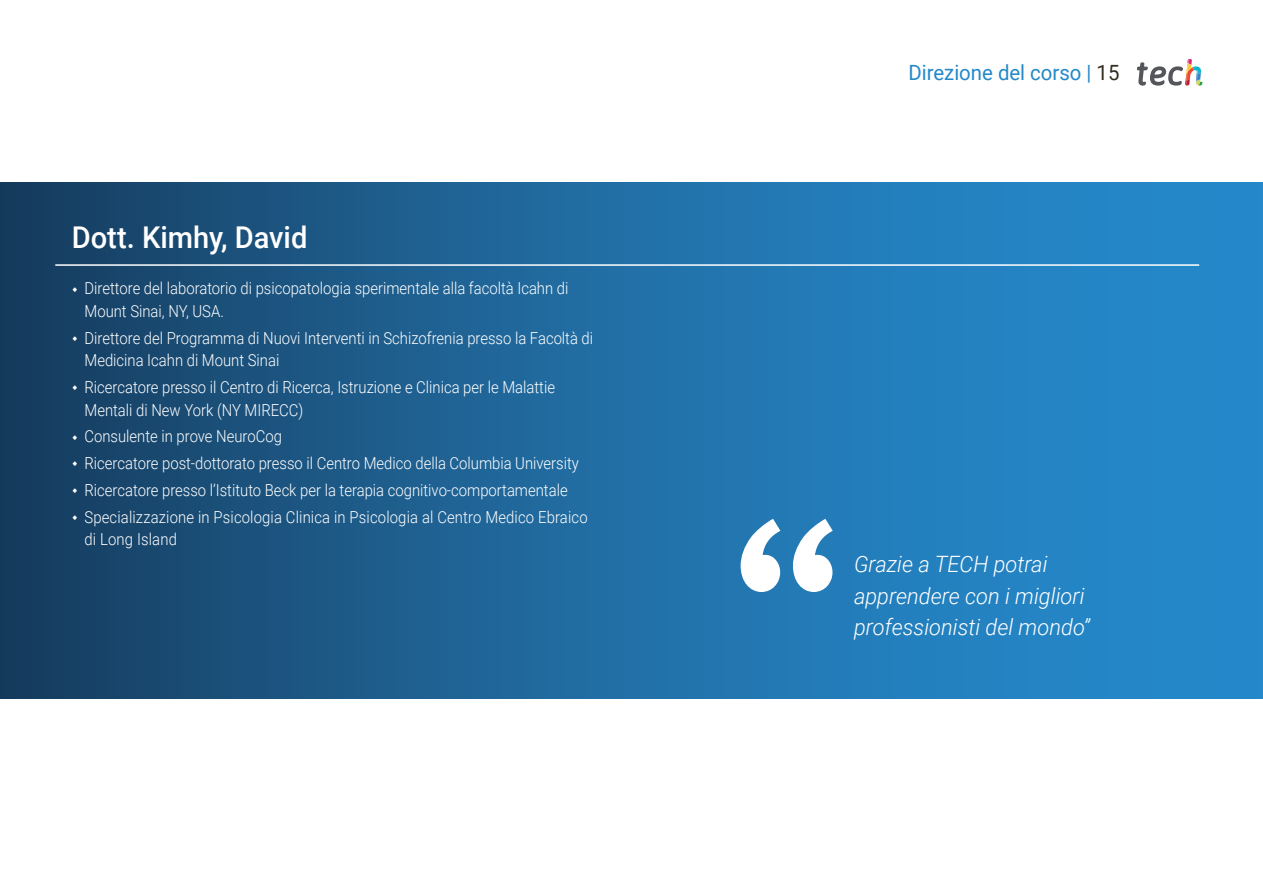
<style>
.page{position:relative;width:1263px;height:893px;background:#fff}
.page>*{position:absolute;margin:0;border:0;box-sizing:border-box;transform-origin:0 0}
.t1{font:500 30px "Roboto";color:#fff}
.t2{font:italic 300 22.5px/31.5px "Roboto";color:#fff}
.t3{font:21px "Roboto";color:#2488c9}
.t4{font:300 16.5px/22.5px "Roboto";color:#fff;scale:.9 1}
.s1{color:#312e20}
</style>
<div class="page">
<svg style="left:1137px;top:59px;width:65px;height:27px"></svg>
<div style="left:0;top:182px;width:1263px;height:516px;background:linear-gradient(to right,#184267,#2793d9)"></div>
<svg style="left:741px;top:519px;width:92px;height:73px"></svg>
<hr style="left:55px;top:264px;width:1144px;height:2px;background:#fff">
<svg style="left:73px;top:287px;width:4px;height:5px"></svg>
<svg style="left:73px;top:336px;width:4px;height:5px"></svg>
<svg style="left:73px;top:385px;width:4px;height:5px"></svg>
<svg style="left:73px;top:435px;width:4px;height:5px"></svg>
<svg style="left:73px;top:461px;width:4px;height:5px"></svg>
<svg style="left:73px;top:488px;width:4px;height:5px"></svg>
<svg style="left:73px;top:515px;width:4px;height:5px"></svg>
<h1 class="t1" style="left:72px;top:216px;width:237px">Dott. Kimhy, David</h1>
<p class="t4" style="left:85px;top:277px;width:539px">Direttore del laboratorio di psicopatologia sperimentale alla facoltà Icahn di<br>Mount Sinai, NY, USA.</p>
<p class="t4" style="left:85px;top:326px;width:567px">Direttore del Programma di Nuovi Interventi in Schizofrenia presso la Facoltà di<br>Medicina Icahn di Mount Sinai</p>
<p class="t4" style="left:85px;top:375px;width:524px">Ricercatore presso il Centro di Ricerca, Istruzione e Clinica per le Malattie<br>Mentali di New York (NY MIRECC)</p>
<p class="t4" style="left:85px;top:422px;width:560px;line-height:26.7px">Consulente in prove NeuroCog<br>Ricercatore post-dottorato presso il Centro Medico della Columbia University Ricercatore presso l’Istituto Beck per la terapia cognitivo-comportamentale Specializzazione in Psicologia Clinica in Psicologia al Centro Medico Ebraico</p>
<p class="t4" style="left:85px;top:527px;width:104px">di Long Island</p>
<p class="t3" style="left:908px;top:57px;width:213px">Direzione del corso | <span class="s1">15</span></p>
<h2 class="t2" style="left:854px;top:548px;width:238px">Grazie a TECH potrai apprendere con i migliori professionisti del mondo”</h2>
</div>
